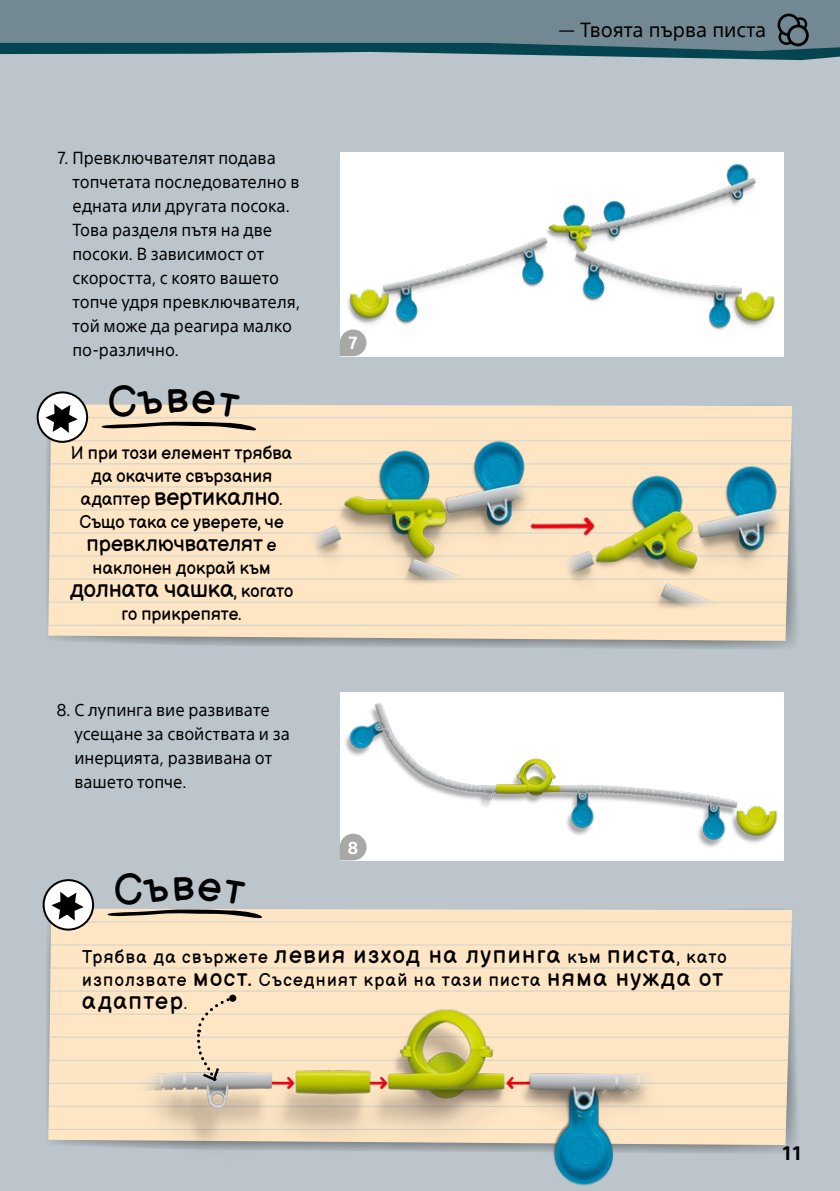
<style>
.page{position:relative;width:840px;height:1191px;background:#fff}
.page>*{position:absolute;margin:0;border:0;box-sizing:border-box;transform-origin:0 0}
.t1{font:24px "Balsamiq Sans";letter-spacing:-.005em;color:#000}
.t2{font:24px "Balsamiq Sans";letter-spacing:.06em;color:#000}
.t3{font:22px "Balsamiq Sans";color:#000}
.t4{font:20px "SST";color:#000}
.t5{font:700 19px "SST";color:#000}
.t6{font:18px/23px "Balsamiq Sans";letter-spacing:.075em;color:#000}
.t7{font:18px/23px "Balsamiq Sans";letter-spacing:.01em;color:#000;text-align:center}
.t8{font:700 17.2px "SST";color:#fff}
.t9{font:17px/24px "SST";color:#000}
.s1{font-size:18px}
.s2{font-size:24px}
</style>
<div class="page">
<div style="left:0;top:0;width:839px;height:1191px;background:#bbc5cb"></div>
<img style="left:340px;top:152px;width:442px;height:204px">
<svg style="left:46px;top:406px;width:751px;height:243px"></svg>
<svg style="left:48px;top:404px;width:743px;height:237px;background:#f9e3c3"></svg>
<hr style="left:48px;top:578px;width:743px;height:1px;background:#b3c7d4">
<hr style="left:48px;top:486px;width:743px;height:1px;background:#b3c7d4">
<hr style="left:48px;top:417px;width:743px;height:1px;background:#b3c7d4">
<hr style="left:48px;top:601px;width:743px;height:1px;background:#b3c7d4">
<hr style="left:48px;top:509px;width:743px;height:1px;background:#b3c7d4">
<hr style="left:48px;top:440px;width:743px;height:1px;background:#b3c7d4">
<hr style="left:48px;top:624px;width:743px;height:2px;background:#b3c7d4">
<hr style="left:48px;top:532px;width:743px;height:1px;background:#b3c7d4">
<hr style="left:48px;top:463px;width:743px;height:1px;background:#b3c7d4">
<hr style="left:48px;top:555px;width:743px;height:1px;background:#b3c7d4">
<svg style="left:48px;top:908px;width:743px;height:237px;background:#fae4c3"></svg>
<hr style="left:48px;top:1082px;width:743px;height:1px;background:#b3c7d4">
<hr style="left:48px;top:990px;width:743px;height:1px;background:#b3c7d4">
<hr style="left:48px;top:921px;width:743px;height:1px;background:#b3c7d4">
<hr style="left:48px;top:1105px;width:743px;height:1px;background:#b3c7d4">
<hr style="left:48px;top:1013px;width:743px;height:1px;background:#b3c7d4">
<hr style="left:48px;top:944px;width:743px;height:1px;background:#b3c7d4">
<hr style="left:48px;top:1128px;width:743px;height:2px;background:#b3c7d4">
<hr style="left:48px;top:1036px;width:743px;height:1px;background:#b3c7d4">
<hr style="left:48px;top:967px;width:743px;height:1px;background:#b3c7d4">
<hr style="left:48px;top:1059px;width:743px;height:1px;background:#b3c7d4">
<img style="left:285px;top:437px;width:255px;height:150px">
<img style="left:548px;top:462px;width:241px;height:150px">
<img style="left:520px;top:513px;width:86px;height:31px">
<img style="left:340px;top:692px;width:442px;height:168px">
<svg style="left:0;top:51px;width:839px;height:9px"></svg>
<svg style="left:0;top:0;width:839px;height:51px;background:#64808b"></svg>
<svg style="left:777px;top:14px;width:31px;height:32px"></svg>
<svg style="left:340px;top:329px;width:26px;height:27px"></svg>
<svg style="left:340px;top:833px;width:26px;height:27px"></svg>
<img style="left:117px;top:977px;width:571px;height:209px">
<svg style="left:195px;top:995px;width:38px;height:87px;background:#e9d6ba"></svg>
<div style="left:229px;top:994px;width:7px;height:7px;background:#000;border-radius:50%"></div>
<svg style="left:36px;top:391px;width:54px;height:53px"></svg>
<svg style="left:42px;top:879px;width:54px;height:52px"></svg>
<svg style="left:102px;top:404px;width:154px;height:29px;background:#d9c6aa"></svg>
<svg style="left:107px;top:908px;width:155px;height:12px;background:#a89b87"></svg>
<p class="t9" style="left:72px;top:146px;width:229px;text-indent:-16px">7. Превключвателят подава топчетата последователно в едната или другата посока.<br>Това разделя пътя на две посоки. В зависимост от скоростта, с която вашето топче удря превключвателя, той може да реагира малко по-различно.</p>
<p class="t7" style="left:71px;top:440px;width:223px">И при този елемент трябва да окачите свързания</p>
<h1 class="t1" style="left:81px;top:478px;width:203px"><span class="s1">адаптер</span> вертикално<span class="s1">.</span></h1>
<p class="t7" style="left:79px;top:509px;width:206px">Също така се уверете, че</p>
<p class="t3" style="left:86px;top:526px;width:191px">превключвателят <span class="s1">е</span></p>
<p class="t7" style="left:93px;top:555px;width:179px">наклонен докрай към</p>
<h1 class="t1" style="left:70px;top:570px;width:225px">долната чашка<span class="s1">, когато</span></h1>
<p class="t7" style="left:121px;top:601px;width:121px">го прикрепяте.</p>
<p class="t9" style="left:74px;top:698px;width:217px;text-indent:-18px">8. С лупинга вие развивате усещане за свойствата и за инерцията, развивана от вашето топче.</p>
<p class="t8" style="left:347px;top:333px;width:12px">7</p>
<p class="t8" style="left:347px;top:837px;width:12px">8</p>
<p class="t4" style="left:558px;top:18px;width:208px">— Твоята първа писта</p>
<p class="t6" style="left:82px;top:944px;width:645px">Трябва да свържете <span class="s2">левия изход на лупинга</span> към <span class="s2">писта</span>, като използвате <span class="s2">мост.</span> Съседният край на тази писта <span class="s2">няма нужда от</span></p>
<h1 class="t2" style="left:82px;top:981px;width:106px">адаптер<span class="s1">.</span></h1>
<p class="t5" style="left:781px;top:1142px;width:23px">11</p>
</div>
